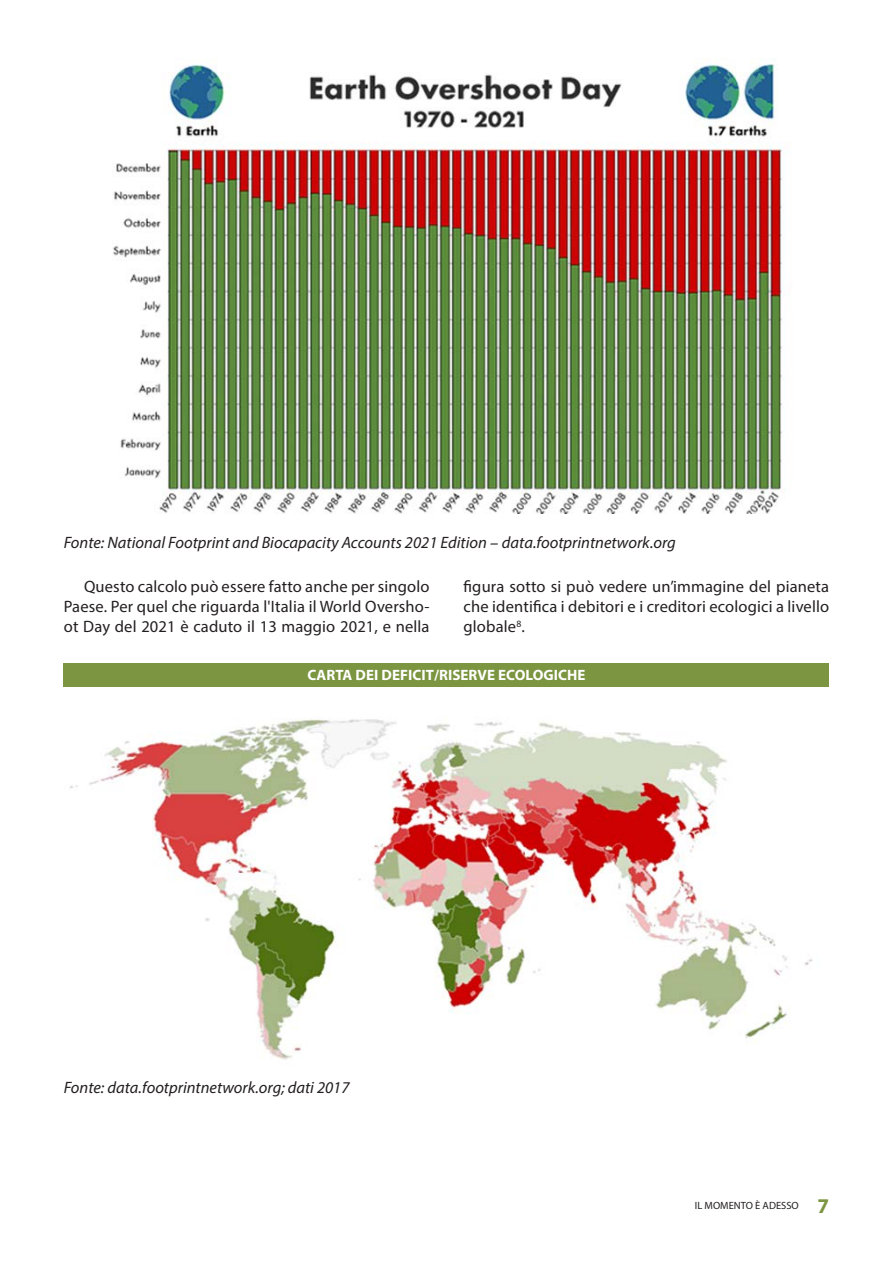
<style>
.page{position:relative;width:893px;height:1263px;background:#fff}
.page>*{position:absolute;margin:0;border:0;box-sizing:border-box;transform-origin:0 0}
.t1{font:16.5px/20.2px "Myriad Pro";letter-spacing:.01em;color:#231f20;text-align:justify}
.t2{font:italic 16.5px "Myriad Pro";color:#231f20}
.t3{font:700 15px "Myriad Pro";letter-spacing:.005em;color:#fff}
.t4{font:10.5px "Myriad Pro";color:#231f20}
.s1{font-family:"Cronos Pro";font-style:normal}
.s2{font-weight:700;font-size:21px;color:#7b9540}
</style>
<div class="page">
<img style="left:112px;top:58px;width:670px;height:455px">
<img style="left:70px;top:719px;width:743px;height:341px">
<div style="left:64px;top:663px;width:765px;height:24px;background:#7b9540"></div>
<p class="t2" style="left:64px;top:532px;width:614px">Fonte: National Footprint and Biocapacity Accounts 2021 Edition <span class="s1">–</span> data.footprintnetwork.org</p>
<p class="t1" style="left:64px;top:576px;width:367px;text-indent:20px">Questo calcolo può essere fatto anche per singolo Paese. Per quel che riguarda l'Italia il World Oversho&shy;ot Day del 2021 è caduto il 13 maggio 2021, e nella</p>
<p class="t1" style="left:463px;top:576px;width:367px">figura sotto si può vedere un’immagine del pianeta che identifica i debitori e i creditori ecologici a livello globale<sup>8</sup>.</p>
<p class="t3" style="left:307px;top:665px;width:280px">CARTA DEI DEFICIT/RISERVE ECOLOGICHE</p>
<p class="t2" style="left:64px;top:1077px;width:287px">Fonte: data.footprintnetwork.org; dati 2017</p>
<p class="t4" style="left:695px;top:1199px;width:136px">IL MOMENTO È ADESSO <span class="s2">7</span></p>
</div>
